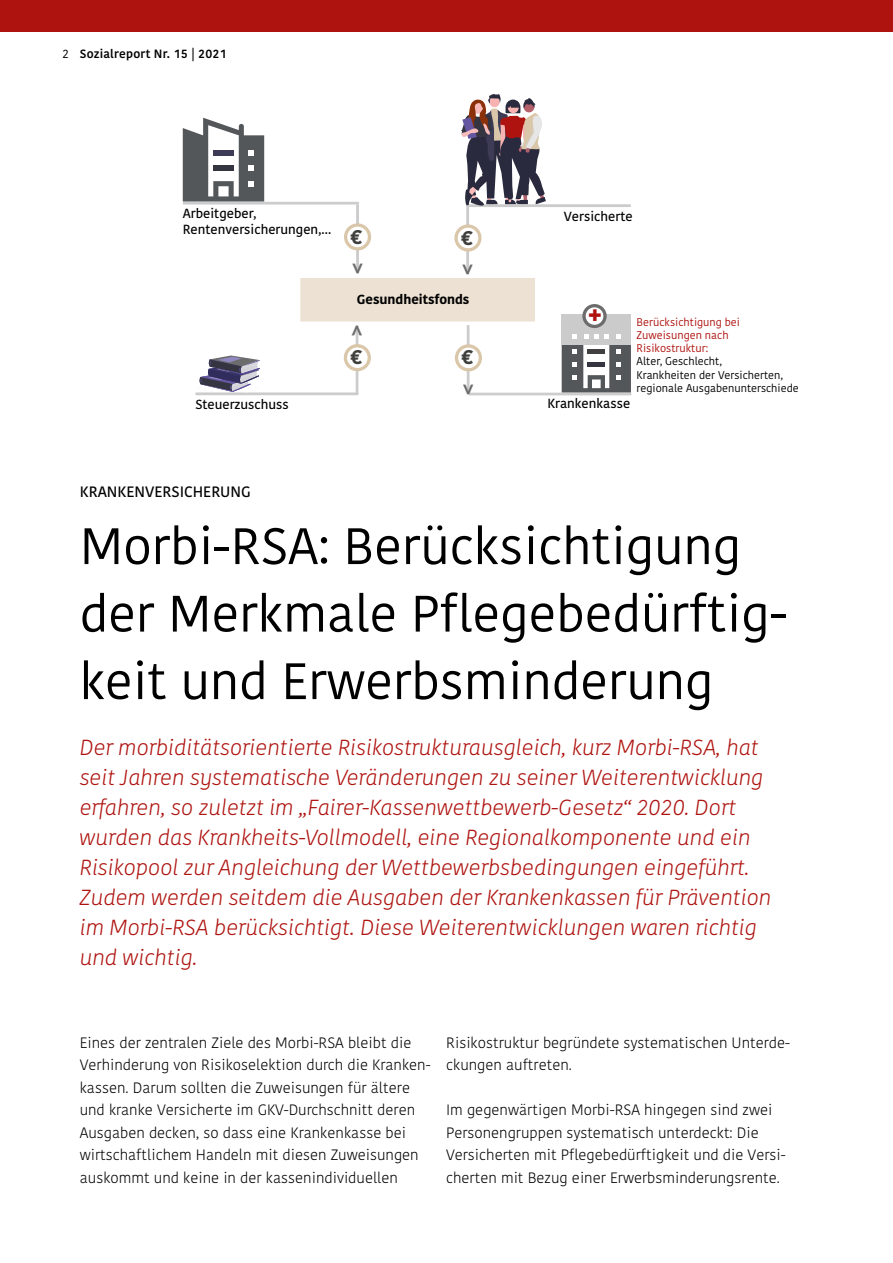
<style>
.page{position:relative;width:893px;height:1263px;background:#fff}
.page>*{position:absolute;margin:0;border:0;box-sizing:border-box;transform-origin:0 0}
._03_Texte_Headline_Kohinoor_Regular_34pt{font:51px/67.5px "Kohinoor KBS";color:#000}
.t1{font:900 21.9px "Arial";color:#ae130f}
._03_Texte_Teaser_Kohinoor_Roman_14_5pt{font:italic 300 21.75px/30px "Kohinoor KBS";color:#ae130f}
.t2{font:700 19.65px "Kohinoor KBS";color:#3e3e3d}
.t3{font:600 19.65px "Kohinoor KBS";color:#6c6c6c}
._03_Texte_Fließtext_Kohinoor_Light_10pt{font:300 15px/22.5px "Kohinoor KBS";color:#000}
._03_Texte_Dachzeile_Kohinoor_Medium_10pt{font:500 15px "Kohinoor KBS";color:#000}
.t4{font:500 13.05px "Kohinoor KBS";color:#000}
.t5{font:700 13.05px "Kohinoor KBS";color:#000}
.t6{font:600 12px "Kohinoor KBS";letter-spacing:.02em;color:#000}
.t7{font:10.95px/13px "Kohinoor KBS";color:#000}
.s1{font-weight:400}
.s2{color:#ae130f}
</style>
<div class="page">
<div style="left:0;top:0;width:893px;height:32px;background:#ae130f"></div>
<div style="left:301px;top:279px;width:233px;height:42px;background:#ece1d2"></div>
<div style="left:300px;top:278px;width:235px;height:44px;border:1px solid #ece2d3"></div>
<svg style="left:461px;top:94px;width:170px;height:181px"></svg>
<svg style="left:456px;top:226px;width:24px;height:24px"></svg>
<div style="left:454px;top:224px;width:27px;height:28px;border:3px solid #dac6a8;border-radius:50%"></div>
<svg style="left:346px;top:225px;width:23px;height:24px"></svg>
<div style="left:344px;top:223px;width:27px;height:27px;border:3px solid #dac6a8;border-radius:50%"></div>
<svg style="left:183px;top:118px;width:176px;height:156px"></svg>
<svg style="left:456px;top:346px;width:24px;height:24px"></svg>
<div style="left:455px;top:344px;width:27px;height:27px;border:3px solid #dac6a8;border-radius:50%"></div>
<div style="left:562px;top:315px;width:69px;height:30px;background:#cbcbcb"></div>
<svg style="left:466px;top:321px;width:166px;height:75px"></svg>
<div style="left:584px;top:306px;width:21px;height:20px;background:#fff;border-radius:50%"></div>
<div style="left:582px;top:304px;width:25px;height:24px;border:3px solid #6c6c6c;border-radius:50%"></div>
<svg style="left:345px;top:346px;width:24px;height:24px"></svg>
<div style="left:344px;top:344px;width:27px;height:27px;border:3px solid #dac6a8;border-radius:50%"></div>
<svg style="left:195px;top:325px;width:164px;height:71px"></svg>
<p class="t6" style="left:62px;top:46px;width:166px"><span class="s1">2</span> Sozialreport Nr. 15 | 2021</p>
<p class="t4" style="left:183px;top:205px;width:75px">Arbeitgeber,</p>
<p class="t4" style="left:564px;top:208px;width:70px">Versicherte</p>
<p class="t4" style="left:183px;top:221px;width:150px">Rentenversicherungen,...</p>
<p class="t2" style="left:350px;top:224px;width:14px">€</p>
<p class="t2" style="left:461px;top:225px;width:14px">€</p>
<p class="t3" style="left:370px;top:263px;width:12px;rotate:90deg">&gt;</p>
<p class="t3" style="left:480px;top:264px;width:12px;rotate:90deg">&gt;</p>
<p class="t5" style="left:357px;top:291px;width:114px">Gesundheitsfonds</p>
<p class="t4" style="left:195px;top:396px;width:95px">Steuerzuschuss</p>
<p class="t1" style="left:588px;top:299px;width:16px">+</p>
<p class="t3" style="left:344px;top:336px;width:12px;rotate:-90deg">&gt;</p>
<p class="t7" style="left:637px;top:316px;width:164px"><span class="s2">Berücksichtigung bei<br>Zuweisungen nach<br>Risikostruktur:<br></span>Alter, Geschlecht,<br>Krankheiten der Versicherten, regionale Ausgabenunterschiede</p>
<p class="t2" style="left:350px;top:344px;width:14px">€</p>
<p class="t2" style="left:461px;top:345px;width:14px">€</p>
<p class="t3" style="left:481px;top:384px;width:12px;rotate:90deg">&gt;</p>
<p class="t4" style="left:547px;top:396px;width:84px">Krankenkasse</p>
<p class="_03_Texte_Dachzeile_Kohinoor_Medium_10pt" style="left:80px;top:482px;width:173px">KRANKENVERSICHERUNG</p>
<h1 class="_03_Texte_Headline_Kohinoor_Regular_34pt" style="left:80px;top:514px;width:709px">Morbi-RSA: Berücksichtigung der Merkmale Pflegebedürftig&shy;keit und Erwerbsminderung</h1>
<p class="_03_Texte_Teaser_Kohinoor_Roman_14_5pt" style="left:80px;top:733px;width:693px">Der morbiditätsorientierte Risikostrukturausgleich, kurz Morbi-RSA, hat seit Jahren systematische Veränderungen zu seiner Weiterentwicklung erfahren, so zuletzt im „Fairer-Kassenwettbewerb-Gesetz“ 2020. Dort wurden das Krankheits-Vollmodell, eine Regionalkomponente und ein Risikopool zur Angleichung der Wettbewerbsbedingungen eingeführt.<br>Zudem werden seitdem die Ausgaben der Krankenkassen für Prävention im Morbi-RSA berücksichtigt. Diese Weiterentwicklungen waren richtig und wichtig.</p>
<p class="_03_Texte_Fließtext_Kohinoor_Light_10pt" style="left:80px;top:1032px;width:352px">Eines der zentralen Ziele des Morbi-RSA bleibt die Verhinderung von Risikoselektion durch die Kranken&shy;kassen. Darum sollten die Zuweisungen für ältere und kranke Versicherte im GKV-Durchschnitt deren Ausgaben decken, so dass eine Krankenkasse bei wirtschaftlichem Handeln mit diesen Zuweisungen auskommt und keine in der kassenindividuellen</p>
<p class="_03_Texte_Fließtext_Kohinoor_Light_10pt" style="left:446px;top:1032px;width:345px">Risikostruktur begründete systematischen Unterde&shy;ckungen auftreten.</p>
<p class="_03_Texte_Fließtext_Kohinoor_Light_10pt" style="left:446px;top:1099px;width:341px">Im gegenwärtigen Morbi-RSA hingegen sind zwei Personengruppen systematisch unterdeckt: Die Versicherten mit Pflegebedürftigkeit und die Versi&shy;cherten mit Bezug einer Erwerbsminderungsrente.</p>
</div>
